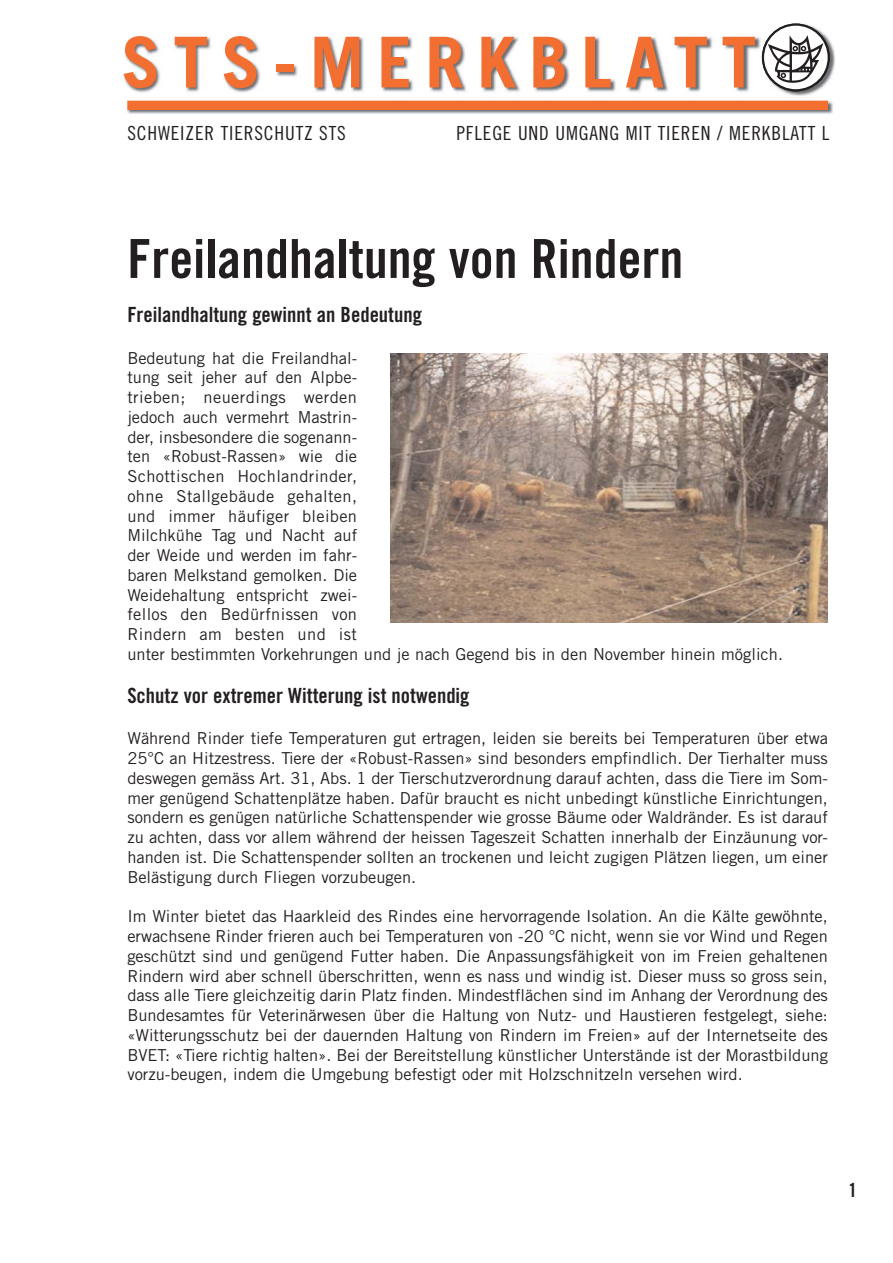
<style>
.page{position:relative;width:893px;height:1263px;background:#fff}
.page>*{position:absolute;margin:0;border:0;box-sizing:border-box;transform-origin:0 0}
.t1{font:700 70.2px "Trade Gothic";letter-spacing:.185em;color:#f36f31}
.t2{font:53.85px "Trade Gothic Bold Cond Twenty";color:#231f20}
.t3{font:21px "Trade Gothic Bold Cond Twenty";color:#231f20}
.t4{font:19.5px "Trade Gothic Cond Eighteen";letter-spacing:.045em;color:#231f20}
.t5{font:19.5px "Trade Gothic Bold Cond Twenty";color:#231f20}
.t6{font:16.5px/19.8px "Trade Gothic";color:#231f20;text-align:justify}
</style>
<div class="page">
<img style="left:124px;top:23px;width:710px;height:91px">
<svg style="left:761px;top:24px;width:68px;height:68px"></svg>
<svg style="left:762px;top:24px;width:67px;height:67px"></svg>
<svg style="left:768px;top:35px;width:55px;height:48px"></svg>
<div style="left:128px;top:101px;width:699px;height:8px;background:#f36f31"></div>
<div style="left:127px;top:101px;width:700px;height:9px;border:1px solid #f36f31"></div>
<img style="left:390px;top:354px;width:437px;height:268px">
<h1 class="t1" style="left:121px;top:37px;width:636px">STS-MERKBLATT</h1>
<p class="t4" style="left:127px;top:126px;width:220px">SCHWEIZER TIERSCHUTZ STS</p>
<p class="t4" style="left:456px;top:126px;width:374px">PFLEGE UND UMGANG MIT TIEREN / MERKBLATT L</p>
<h2 class="t2" style="left:127px;top:239px;width:557px">Freilandhaltung von Rindern</h2>
<p class="t3" style="left:127px;top:307px;width:296px">Freilandhaltung gewinnt an Bedeutung</p>
<p class="t6" style="left:127px;top:349px;width:657px;text-align:left">Bedeutung hat die Freilandhal-<br>tung seit jeher auf den Alpbe-<br>trieben; neuerdings werden<br>jedoch auch vermehrt Mastrin-<br>der, insbesondere die sogenann-<br>ten «Robust-Rassen» wie die<br>Schottischen Hochlandrinder,<br>ohne Stallgebäude gehalten,<br>und immer häufiger bleiben<br>Milchkühe Tag und Nacht auf<br>der Weide und werden im fahr-<br>baren Melkstand gemolken. Die<br>Weidehaltung entspricht zwei-<br>fellos den Bedürfnissen von<br>Rindern am besten und ist<br>unter bestimmten Vorkehrungen und je nach Gegend bis in den November hinein möglich.</p>
<p class="t3" style="left:127px;top:688px;width:344px">Schutz vor extremer Witterung ist notwendig</p>
<p class="t6" style="left:127px;top:730px;width:702px">Während Rinder tiefe Temperaturen gut ertragen, leiden sie bereits bei Temperaturen über etwa 25°C an Hitzestress. Tiere der «Robust-Rassen» sind besonders empfindlich. Der Tierhalter muss deswegen gemäss Art. 31, Abs. 1 der Tierschutzverordnung darauf achten, dass die Tiere im Som&shy;mer genügend Schattenplätze haben. Dafür braucht es nicht unbedingt künstliche Einrichtungen, sondern es genügen natürliche Schattenspender wie grosse Bäume oder Waldränder. Es ist darauf zu achten, dass vor allem während der heissen Tageszeit Schatten innerhalb der Einzäunung vor&shy;handen ist. Die Schattenspender sollten an trockenen und leicht zugigen Plätzen liegen, um einer Belästigung durch Fliegen vorzubeugen.</p>
<p class="t6" style="left:127px;top:908px;width:702px">Im Winter bietet das Haarkleid des Rindes eine hervorragende Isolation. An die Kälte gewöhnte, erwachsene Rinder frieren auch bei Temperaturen von -20 °C nicht, wenn sie vor Wind und Regen geschützt sind und genügend Futter haben. Die Anpassungsfähigkeit von im Freien gehaltenen Rindern wird aber schnell überschritten, wenn es nass und windig ist. Dieser muss so gross sein, dass alle Tiere gleichzeitig darin Platz finden. Mindestflächen sind im Anhang der Verordnung des Bundesamtes für Veterinärwesen über die Haltung von Nutz- und Haustieren festgelegt, siehe: «Witterungsschutz bei der dauernden Haltung von Rindern im Freien» auf der Internetseite des BVET: «Tiere richtig halten». Bei der Bereitstellung künstlicher Unterstände ist der Morastbildung vorzu-beugen, indem die Umgebung befestigt oder mit Holzschnitzeln versehen wird.</p>
<p class="t5" style="left:848px;top:1182px;width:10px">1</p>
</div>
